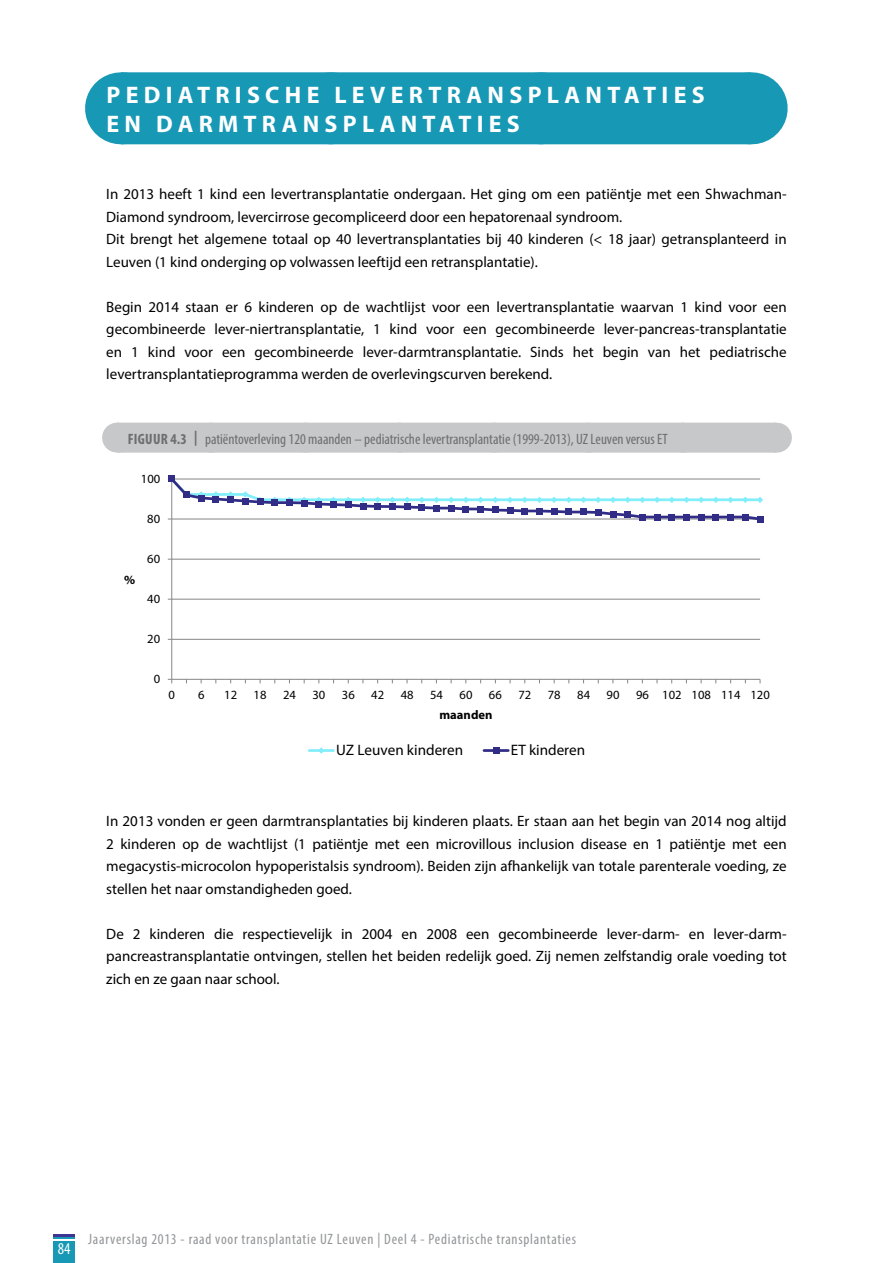
<style>
.page{position:relative;width:893px;height:1263px;background:#fff}
.page>*{position:absolute;margin:0;border:0;box-sizing:border-box;transform-origin:0 0}
.t1{font:700 24px/28.8px "Myriad Pro";letter-spacing:.22em;color:#fff}
.t2{font:condensed 16.5px "Myriad Pro";color:#fff}
.t3{font:15.15px "Myriad Pro";color:#000}
.t4{font:15px/22.5px "Myriad Pro";color:#000;text-align:justify}
.t5{font:condensed 15px "Myriad Pro";color:#6d6e71}
.t6{font:condensed 15px "Myriad Pro";letter-spacing:.05em;color:#939598}
.t7{font:12.6px "Myriad Pro";letter-spacing:.005em;color:#000}
.t8{font:700 12.6px "Myriad Pro";color:#000}
.s1{font-weight:700}
</style>
<div class="page">
<svg style="left:54px;top:1238px;width:21px;height:4px"></svg>
<hr style="left:54px;top:1236px;width:21px;height:2px;background:#1798b5">
<hr style="left:54px;top:1234px;width:21px;height:3px;background:#3d3494">
<div style="left:54px;top:1242px;width:21px;height:21px;background:#1798b5"></div>
<div style="left:121px;top:72px;width:630px;height:72px;background:#1798b5"></div>
<svg style="left:331px;top:72px;width:315px;height:1px"></svg>
<hr style="left:751px;top:72px;width:1px;height:72px;background:#1798b5">
<div style="left:117px;top:423px;width:659px;height:30px;background:#c7c8ca"></div>
<svg style="left:213px;top:452px;width:516px;height:1px"></svg>
<hr style="left:776px;top:423px;width:1px;height:30px;background:#c7c8ca">
<hr style="left:172px;top:639px;width:588px;height:1px;background:#868686">
<hr style="left:172px;top:599px;width:588px;height:1px;background:#868686">
<hr style="left:172px;top:559px;width:588px;height:1px;background:#868686">
<hr style="left:171px;top:479px;width:1px;height:200px;background:#868686">
<hr style="left:172px;top:679px;width:588px;height:1px;background:#868686">
<svg style="left:168px;top:476px;width:595px;height:46px"></svg>
<hr style="left:309px;top:749px;width:24px;height:3px;background:#82eefa">
<svg style="left:318px;top:747px;width:6px;height:7px"></svg>
<hr style="left:484px;top:749px;width:24px;height:3px;background:#312c85">
<div style="left:493px;top:747px;width:6px;height:7px;background:#312c85"></div>
<h1 class="t1" style="left:107px;top:80px;width:600px">PEDIATRISCHE LEVERTRANSPLANTATIES<br>EN DARMTRANSPLANTATIES</h1>
<p class="t4" style="left:106px;top:183px;width:682px;text-align:left">In 2013 heeft 1 kind een levertransplantatie ondergaan. Het ging om een patiëntje met een Shwachman-Diamond syndroom, levercirrose gecompliceerd door een hepatorenaal syndroom.<br>Dit brengt het algemene totaal op 40 levertransplantaties bij 40 kinderen (&lt; 18 jaar) getransplanteerd in Leuven (1 kind onderging op volwassen leeftijd een retransplantatie).</p>
<p class="t4" style="left:106px;top:295px;width:682px">Begin 2014 staan er 6 kinderen op de wachtlijst voor een levertransplantatie waarvan 1 kind voor een gecombineerde lever-niertransplantatie, 1 kind voor een gecombineerde lever-pancreas-transplantatie en 1 kind voor een gecombineerde lever-darmtransplantatie. Sinds het begin van het pediatrische levertransplantatieprogramma werden de overlevingscurven berekend.</p>
<p class="t5" style="left:128px;top:430px;width:541px"><span class="s1">FIGUUR 4.3 |</span> patiëntoverleving 120 maanden – pediatrische levertransplantatie (1999-2013), UZ Leuven versus ET</p>
<p class="t7" style="left:141px;top:471px;width:21px">100</p>
<p class="t7" style="left:147px;top:511px;width:14px">80</p>
<p class="t8" style="left:124px;top:571px;width:13px">%</p>
<p class="t7" style="left:147px;top:551px;width:14px">60</p>
<p class="t7" style="left:147px;top:591px;width:14px">40</p>
<p class="t7" style="left:147px;top:631px;width:14px">20</p>
<p class="t7" style="left:154px;top:671px;width:8px">0</p>
<p class="t7" style="left:169px;top:687px;width:8px">0</p>
<p class="t7" style="left:198px;top:687px;width:8px">6</p>
<p class="t7" style="left:224px;top:687px;width:14px">12</p>
<p class="t7" style="left:254px;top:687px;width:14px">18</p>
<p class="t7" style="left:283px;top:687px;width:14px">24</p>
<p class="t7" style="left:312px;top:687px;width:14px">30</p>
<p class="t7" style="left:342px;top:687px;width:14px">36</p>
<p class="t7" style="left:371px;top:687px;width:14px">42</p>
<p class="t7" style="left:401px;top:687px;width:14px">48</p>
<p class="t7" style="left:430px;top:687px;width:14px">54</p>
<p class="t7" style="left:459px;top:687px;width:14px">60</p>
<p class="t7" style="left:489px;top:687px;width:14px">66</p>
<p class="t7" style="left:518px;top:687px;width:14px">72</p>
<p class="t7" style="left:548px;top:687px;width:14px">78</p>
<p class="t7" style="left:577px;top:687px;width:14px">84</p>
<p class="t7" style="left:607px;top:687px;width:14px">90</p>
<p class="t7" style="left:636px;top:687px;width:135px">96 102 108 114 120</p>
<p class="t8" style="left:439px;top:706px;width:54px">maanden</p>
<p class="t3" style="left:336px;top:741px;width:129px">UZ Leuven kinderen</p>
<p class="t3" style="left:511px;top:741px;width:76px">ET kinderen</p>
<p class="t4" style="left:106px;top:810px;width:682px">In 2013 vonden er geen darmtransplantaties bij kinderen plaats. Er staan aan het begin van 2014 nog altijd 2 kinderen op de wachtlijst (1 patiëntje met een microvillous inclusion disease en 1 patiëntje met een megacystis-microcolon hypoperistalsis syndroom). Beiden zijn afhankelijk van totale parenterale voeding, ze stellen het naar omstandigheden goed.</p>
<p class="t4" style="left:106px;top:922px;width:682px">De 2 kinderen die respectievelijk in 2004 en 2008 een gecombineerde lever-darm- en lever-darm&shy;pancreastransplantatie ontvingen, stellen het beiden redelijk goed. Zij nemen zelfstandig orale voeding tot zich en ze gaan naar school.</p>
<p class="t2" style="left:58px;top:1239px;width:14px">84</p>
<p class="t6" style="left:88px;top:1230px;width:489px">Jaarverslag 2013 - raad voor transplantatie UZ Leuven | Deel 4 - Pediatrische transplantaties</p>
</div>
